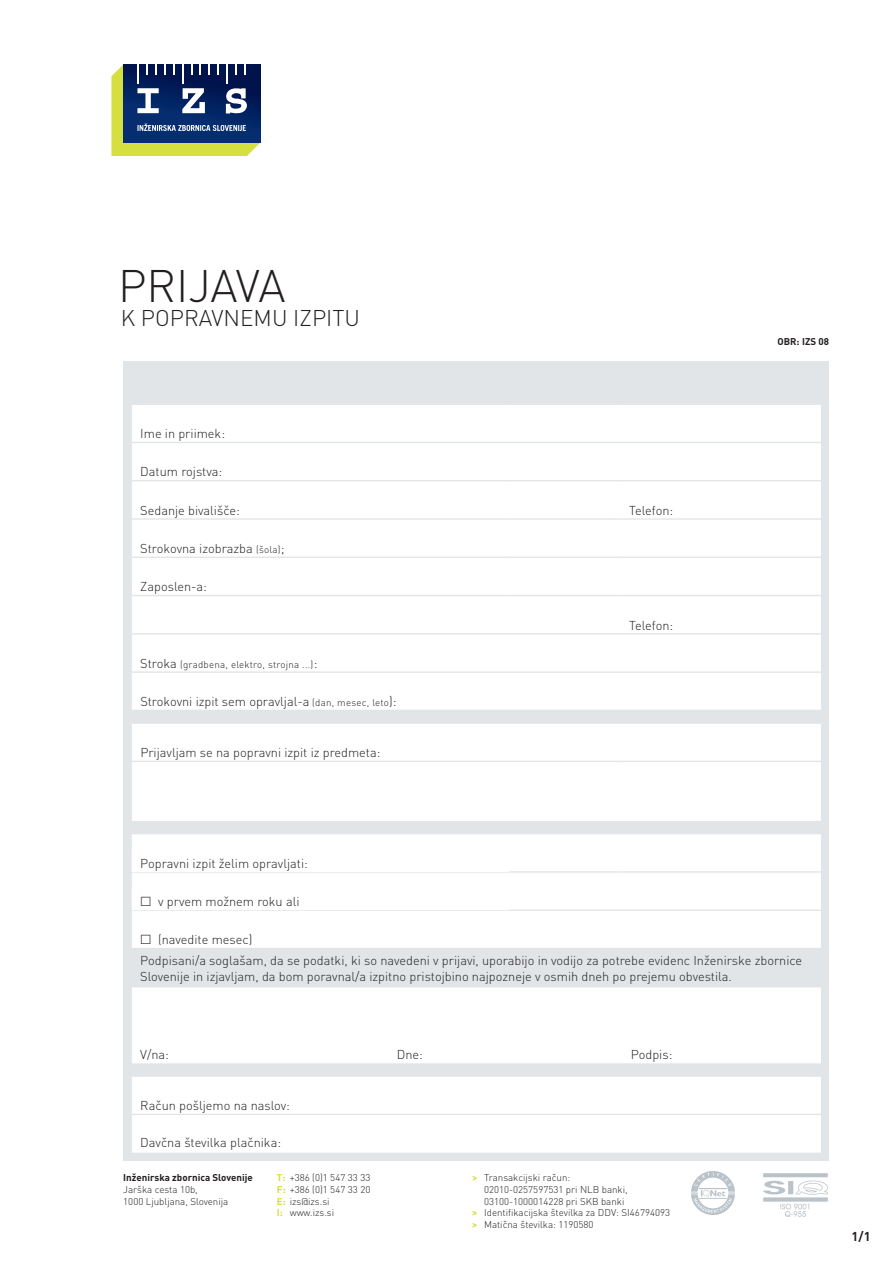
<style>
.page{position:relative;width:893px;height:1263px;background:#fff}
.page>*{position:absolute;margin:0;border:0;box-sizing:border-box;transform-origin:0 0}
.t1{font:300 45px "DINCE";color:#231f20}
.t2{font:300 22.5px "DINCE";color:#231f20}
.t3{font:300 12.75px/21.1px "DINCE";color:#231f20}
.t4{font:700 12.75px "DINCE";color:#231f20}
.t5{font:300 9.75px/11.7px "DINCE";color:#231f20}
.t6{font:700 9.75px "DINCE";color:#231f20}
.t7{font:300 9.75px "DINCE";letter-spacing:.025em;color:#231f20}
.s1{font-size:9.75px}
.s2{font-size:12.75px}
.s3{font-weight:700;color:#d5df3e}
</style>
<div class="page">
<img style="left:691px;top:1171px;width:43px;height:43px">
<img style="left:763px;top:1174px;width:64px;height:42px">
<svg style="left:111px;top:64px;width:149px;height:92px;background:#4e656f"></svg>
<div style="left:123px;top:361px;width:706px;height:800px;background:#e1e5e8"></div>
<svg style="left:132px;top:405px;width:689px;height:747px;background:#fbfcfc"></svg>
<hr style="left:132px;top:480px;width:374px;height:1px;background:#e1e5e8">
<hr style="left:506px;top:480px;width:115px;height:1px;background:#e1e5e8">
<hr style="left:621px;top:480px;width:200px;height:1px;background:#e1e5e8">
<hr style="left:132px;top:518px;width:374px;height:2px;background:#e1e5e8">
<hr style="left:506px;top:518px;width:115px;height:2px;background:#e1e5e8">
<hr style="left:621px;top:518px;width:200px;height:2px;background:#e1e5e8">
<hr style="left:132px;top:442px;width:374px;height:1px;background:#e1e5e8">
<hr style="left:506px;top:442px;width:115px;height:1px;background:#e1e5e8">
<hr style="left:621px;top:442px;width:200px;height:1px;background:#e1e5e8">
<hr style="left:132px;top:557px;width:374px;height:1px;background:#e1e5e8">
<hr style="left:506px;top:557px;width:115px;height:1px;background:#e1e5e8">
<hr style="left:621px;top:557px;width:200px;height:1px;background:#e1e5e8">
<hr style="left:132px;top:595px;width:374px;height:1px;background:#e1e5e8">
<hr style="left:506px;top:595px;width:115px;height:1px;background:#e1e5e8">
<hr style="left:621px;top:595px;width:200px;height:1px;background:#e1e5e8">
<hr style="left:132px;top:722px;width:374px;height:2px;background:#e1e5e8">
<hr style="left:506px;top:722px;width:115px;height:2px;background:#e1e5e8">
<hr style="left:621px;top:722px;width:200px;height:2px;background:#e1e5e8">
<hr style="left:132px;top:761px;width:374px;height:1px;background:#e1e5e8">
<hr style="left:506px;top:761px;width:115px;height:1px;background:#e1e5e8">
<hr style="left:621px;top:761px;width:200px;height:1px;background:#e1e5e8">
<hr style="left:132px;top:833px;width:374px;height:1px;background:#e1e5e8">
<hr style="left:506px;top:833px;width:115px;height:1px;background:#e1e5e8">
<hr style="left:621px;top:833px;width:200px;height:1px;background:#e1e5e8">
<hr style="left:132px;top:871px;width:374px;height:2px;background:#e1e5e8">
<hr style="left:506px;top:871px;width:115px;height:2px;background:#e1e5e8">
<hr style="left:621px;top:871px;width:200px;height:2px;background:#e1e5e8">
<hr style="left:132px;top:633px;width:374px;height:1px;background:#e1e5e8">
<hr style="left:506px;top:633px;width:115px;height:1px;background:#e1e5e8">
<hr style="left:621px;top:633px;width:200px;height:1px;background:#e1e5e8">
<hr style="left:132px;top:671px;width:374px;height:2px;background:#e1e5e8">
<hr style="left:506px;top:671px;width:115px;height:2px;background:#e1e5e8">
<hr style="left:621px;top:671px;width:200px;height:2px;background:#e1e5e8">
<hr style="left:132px;top:710px;width:374px;height:1px;background:#e1e5e8">
<hr style="left:506px;top:710px;width:115px;height:1px;background:#e1e5e8">
<hr style="left:621px;top:710px;width:200px;height:1px;background:#e1e5e8">
<hr style="left:132px;top:909px;width:374px;height:2px;background:#e1e5e8">
<hr style="left:506px;top:909px;width:115px;height:2px;background:#e1e5e8">
<hr style="left:621px;top:909px;width:200px;height:2px;background:#e1e5e8">
<hr style="left:132px;top:1075px;width:374px;height:2px;background:#e1e5e8">
<hr style="left:506px;top:1075px;width:115px;height:2px;background:#e1e5e8">
<hr style="left:621px;top:1075px;width:200px;height:2px;background:#e1e5e8">
<hr style="left:132px;top:1114px;width:374px;height:1px;background:#e1e5e8">
<hr style="left:506px;top:1114px;width:115px;height:1px;background:#e1e5e8">
<hr style="left:621px;top:1114px;width:200px;height:1px;background:#e1e5e8">
<hr style="left:132px;top:948px;width:374px;height:1px;background:#e1e5e8">
<hr style="left:506px;top:948px;width:115px;height:1px;background:#e1e5e8">
<hr style="left:621px;top:948px;width:200px;height:1px;background:#e1e5e8">
<hr style="left:132px;top:986px;width:374px;height:1px;background:#e1e5e8">
<hr style="left:506px;top:986px;width:115px;height:1px;background:#e1e5e8">
<hr style="left:621px;top:986px;width:200px;height:1px;background:#e1e5e8">
<div style="left:132px;top:849px;width:377px;height:23px;background:#fff"></div>
<div style="left:132px;top:888px;width:377px;height:22px;background:#fff"></div>
<svg style="left:141px;top:935px;width:10px;height:9px"></svg>
<h1 class="t1" style="left:118px;top:258px;width:169px">Prijava</h1>
<h2 class="t2" style="left:121px;top:304px;width:241px">k popravnemu izpitu</h2>
<p class="t3" style="left:140px;top:423px;width:86px">I me in priimek:</p>
<p class="t3" style="left:140px;top:461px;width:83px">Datum rojstva:</p>
<p class="t3" style="left:140px;top:500px;width:101px">Sedanje bivališče:</p>
<p class="t3" style="left:629px;top:500px;width:46px">Telefon:</p>
<p class="t3" style="left:140px;top:538px;width:146px">Strokovna izobrazba <span class="s1">(šola)</span>;</p>
<p class="t3" style="left:140px;top:576px;width:68px">Zaposlen-a:</p>
<p class="t3" style="left:629px;top:614px;width:46px">Telefon:</p>
<p class="t7" style="left:140px;top:658px;width:179px"><span class="s2">Stroka</span> (gradbena, elektro, strojna ...)<span class="s2">:</span></p>
<p class="t3" style="left:140px;top:691px;width:258px">Strokovni izpit sem opravljal-a <span class="s1">(dan, mesec, leto</span>):</p>
<p class="t3" style="left:140px;top:742px;width:242px">Prijavljam se na popravni izpit iz predmeta:</p>
<p class="t6" style="left:777px;top:335px;width:53px">OBR: IZS 08</p>
<p class="t3" style="left:140px;top:852px;width:169px">Popravni izpit želim opravljati:</p>
<p class="t3" style="left:158px;top:891px;width:143px">v prvem možnem roku ali</p>
<p class="t3" style="left:140px;top:929px;width:663px;text-indent:18px">(navedite mesec)<br>Podpisani/a soglašam, da se podatki, ki so navedeni v prijavi, uporabijo in vodijo za potrebe evidenc I nženirske zbornice</p>
<p class="t3" style="left:140px;top:966px;width:593px">Slovenije in izjavljam, da bom poravnal/a izpitno pristojbino najpozneje v osmih dneh po prejemu obvestila.</p>
<p class="t3" style="left:140px;top:1044px;width:30px">V/na:</p>
<p class="t3" style="left:397px;top:1044px;width:28px">Dne:</p>
<p class="t3" style="left:631px;top:1044px;width:43px">Podpis:</p>
<p class="t3" style="left:140px;top:1095px;width:151px">Račun pošljemo na naslov:</p>
<p class="t3" style="left:140px;top:1131px;width:142px">Davčna številka plačnika:</p>
<p class="t6" style="left:123px;top:1171px;width:131px">Inženirska zbornica Slovenije</p>
<p class="t5" style="left:123px;top:1183px;width:106px">Jarška cesta 10b,<br>1000 Ljubljana, Slovenija</p>
<p class="t5" style="left:277px;top:1172px;width:95px"><span class="s3">T:</span> +386 (0)1 547 33 33<br><span class="s3">F:</span> +386 (0)1 547 33 20<br><span class="s3">E:</span> izs@izs.si<br><span class="s3">I:</span> www.izs.si</p>
<p class="t5" style="left:472px;top:1172px;width:100px"><span class="s3">&gt;</span> Transakcijski račun:</p>
<p class="t5" style="left:484px;top:1183px;width:145px">02010-0257597531 pri N LB banki,</p>
<p class="t5" style="left:484px;top:1195px;width:142px">03100-1000014228 pri SKB banki</p>
<p class="t5" style="left:472px;top:1207px;width:200px"><span class="s3">&gt;</span> I dentifikacijska številka za DDV: SI46794093</p>
<p class="t5" style="left:472px;top:1219px;width:123px"><span class="s3">&gt;</span> Matična številka: 1190580</p>
<p class="t4" style="left:852px;top:1228px;width:20px">1/1</p>
</div>
